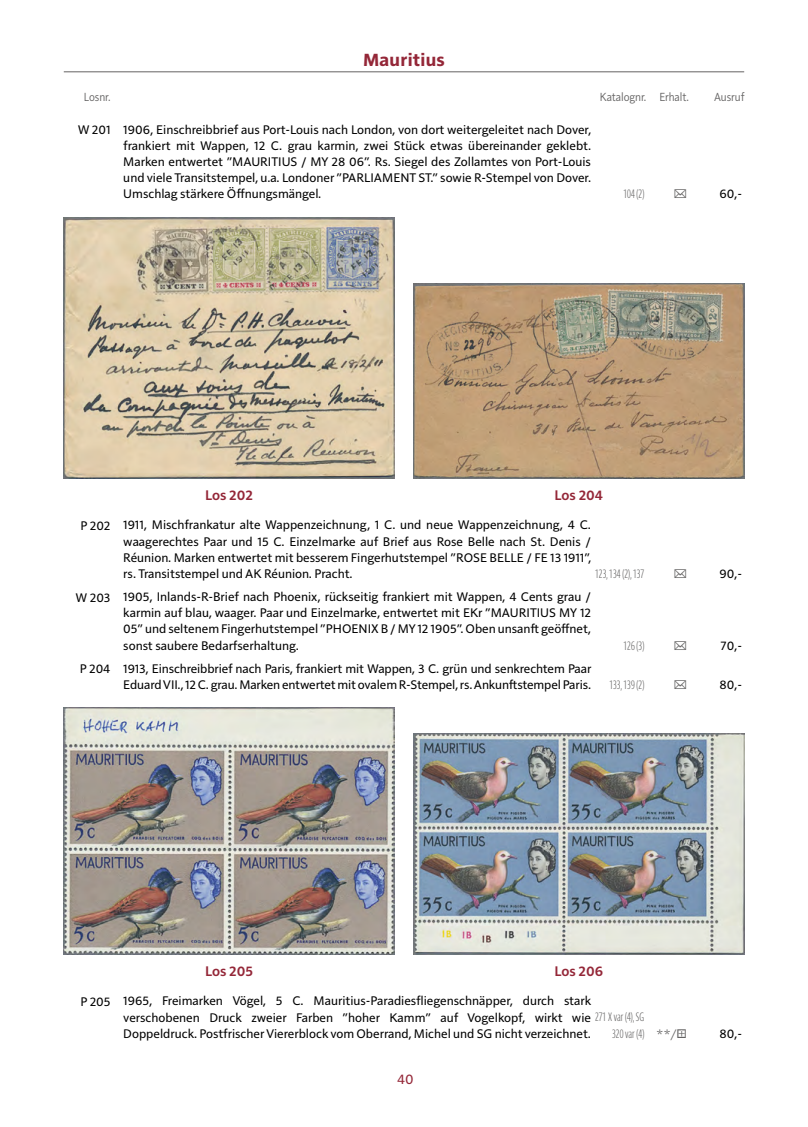
<style>
.page{position:relative;width:808px;height:1127px;background:#fff}
.page>*{position:absolute;margin:0;border:0;box-sizing:border-box;transform-origin:0 0}
.t1{font:700 18px "Solitaire MVB Pro";letter-spacing:.015em;color:#942738}
.t2{font:600 14.25px "Solitaire MVB Pro";color:#942738}
.t3{font:14.25px "Solitaire MVB Pro";color:#942738}
.t4{font:12.75px/16.2px "Solitaire MVB Pro";color:#000;text-align:justify}
.t5{font:700 12px "Parisine Std Comp Clair";color:#646363}
.t6{font:12px "Solitaire MVB Pro";letter-spacing:-.005em;color:#646363;scale:.9 1}
.s1{font-family:"Parisine Std Comp Clair";font-weight:700;font-size:12px;color:#646363}
</style>
<div class="page">
<hr style="left:64px;top:71px;width:680px;height:1px;background:#646363">
<img style="left:64px;top:217px;width:330px;height:262px">
<img style="left:414px;top:284px;width:330px;height:195px">
<img style="left:64px;top:708px;width:330px;height:246px">
<img style="left:414px;top:734px;width:330px;height:220px">
<h1 class="t1" style="left:363px;top:48px;width:83px">Mauritius</h1>
<p class="t6" style="left:84px;top:88px;width:31px">Losnr.</p>
<p class="t6" style="left:600px;top:88px;width:100px">Katalognr. Erhalt.</p>
<p class="t6" style="left:714px;top:88px;width:35px">Ausruf</p>
<p class="t4" style="left:123px;top:120px;width:469px;text-indent:-45px">W 201 1906, Einschreibbrief aus Port-Louis nach London, von dort weitergeleitet nach Dover, frankiert mit Wappen, 12 C. grau karmin, zwei Stück etwas übereinander geklebt.<br>Marken entwertet ”MAURITIUS / MY 28 06”. Rs. Siegel des Zollamtes von Port-Louis und viele Transitstempel, u.a. Londoner ”PARLIAMENT ST.” sowie R-Stempel von Dover.<br>Umschlag stärkere Öffnungsmängel.</p>
<p class="t5" style="left:623px;top:187px;width:22px">104 (2)</p>
<p class="t4" style="left:719px;top:185px;width:24px">60,-</p>
<p class="t2" style="left:205px;top:485px;width:49px">Los 202</p>
<p class="t2" style="left:555px;top:485px;width:50px">Los 204</p>
<p class="t4" style="left:123px;top:516px;width:469px;text-indent:-43px">P 202 1911, Mischfrankatur alte Wappenzeichnung, 1 C. und neue Wappenzeichnung, 4 C. waagerechtes Paar und 15 C. Einzelmarke auf Brief aus Rose Belle nach St. Denis / Réunion. Marken entwertet mit besserem Fingerhutstempel ”ROSE BELLE / FE 13 1911”, rs. Transitstempel und AK Réunion. Pracht.</p>
<p class="t5" style="left:595px;top:567px;width:51px">123, 134 (2), 137</p>
<p class="t4" style="left:719px;top:565px;width:24px">90,-</p>
<p class="t4" style="left:123px;top:588px;width:469px;text-indent:-48px">W 203 1905, Inlands-R-Brief nach Phoenix, rückseitig frankiert mit Wappen, 4 Cents grau / karmin auf blau, waager. Paar und Einzelmarke, entwertet mit EKr ”MAURITIUS MY 12<br>05” und seltenem Fingerhutstempel ”PHOENIX B / MY 12 1905”. Oben unsanft geöffnet, sonst saubere Bedarfserhaltung.</p>
<p class="t4" style="left:80px;top:659px;width:513px;text-align:right">P 204 1913, Einschreibbrief nach Paris, frankiert mit Wappen, 3 C. grün und senkrechtem Paar<br>Eduard VII., 12 C. grau. Marken entwertet mit ovalem R-Stempel, rs. Ankunftstempel Paris.</p>
<p class="t5" style="left:623px;top:638px;width:22px">126 (3)</p>
<p class="t4" style="left:720px;top:636px;width:23px">70,-</p>
<p class="t5" style="left:609px;top:677px;width:36px">133, 139 (2)</p>
<p class="t4" style="left:719px;top:675px;width:24px">80,-</p>
<p class="t2" style="left:205px;top:961px;width:49px">Los 205</p>
<p class="t2" style="left:555px;top:961px;width:50px">Los 206</p>
<p class="t4" style="left:123px;top:992px;width:522px;text-align:left;text-indent:-43px">P 205 1965, Freimarken Vögel, 5 C. Mauritius-Paradiesfliegenschnäpper, durch stark verschobenen Druck zweier Farben ”hoher Kamm” auf Vogelkopf, wirkt wie <span class="s1">271 X var (4), SG<br></span>Doppeldruck. Postfrischer Viererblock vom Oberrand, Michel und SG nicht verzeichnet.</p>
<p class="t5" style="left:612px;top:1026px;width:34px">320 var (4)</p>
<p class="t4" style="left:719px;top:1024px;width:24px">80,-</p>
<p class="t3" style="left:397px;top:1069px;width:18px">40</p>
</div>
